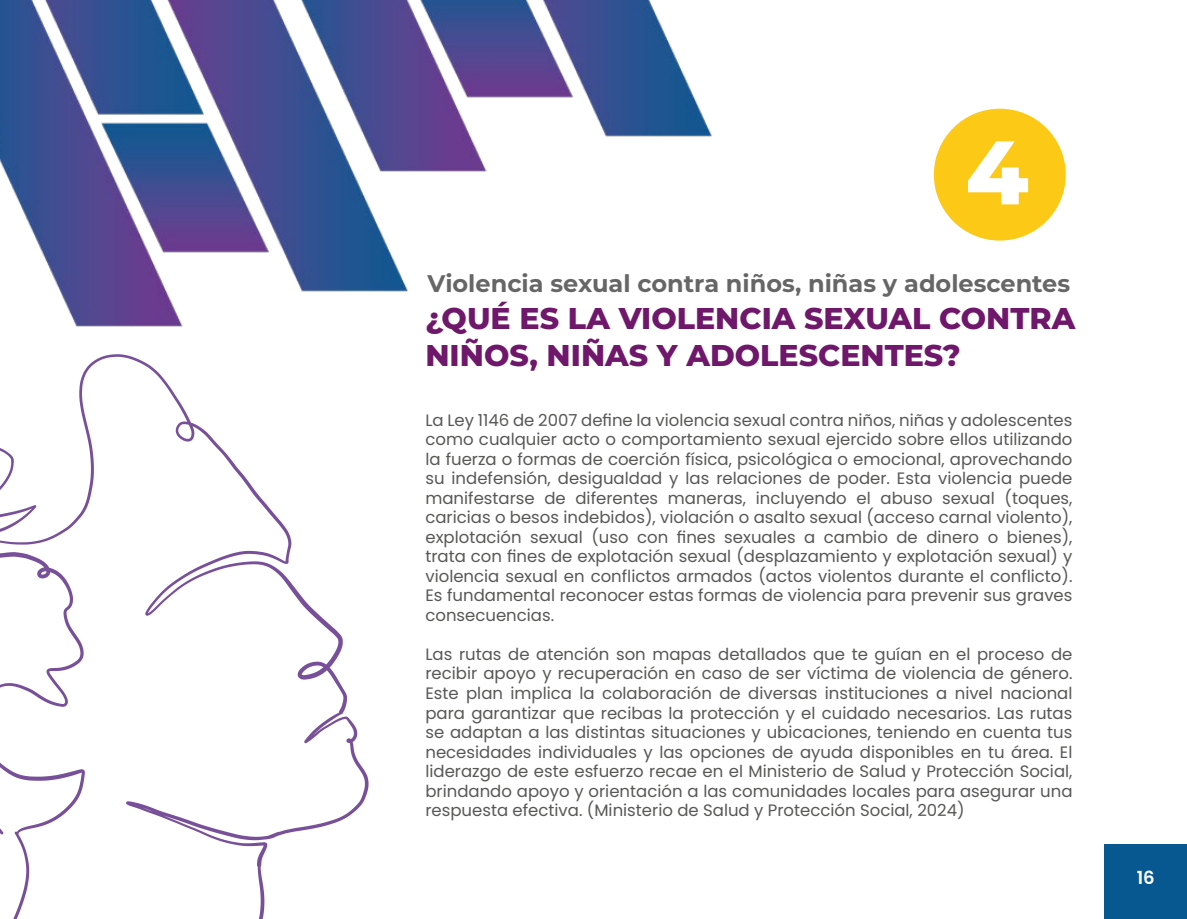
<style>
.page{position:relative;width:1187px;height:919px;background:#fff}
.page>*{position:absolute;margin:0;border:0;box-sizing:border-box;transform-origin:0 0}
.t1{font:800 90px "Montserrat";color:#fff}
.t2{font:800 30px/37.5px "Montserrat";color:#6f176a}
.t3{font:700 24px "Montserrat";color:#666}
.t4{font:600 18px "Poppins";color:#fff}
.t5{font:16.5px/19.5px "Poppins";color:#575756;text-align:justify}
</style>
<div class="page">
<div style="left:1103px;top:844px;width:83px;height:74px;background:#075791"></div>
<img style="left:0;top:0;width:408px;height:327px">
<img style="left:102px;top:0;width:610px;height:225px">
<div style="left:933px;top:109px;width:132px;height:131px;background:#fcc917;border-radius:50%"></div>
<svg style="left:0;top:354px;width:368px;height:564px"></svg>
<h1 class="t1" style="left:965px;top:106px;width:64px">4</h1>
<h3 class="t3" style="left:427px;top:266px;width:644px">Violencia sexual contra niños, niñas y adolescentes</h3>
<h2 class="t2" style="left:425px;top:298px;width:651px">¿QUÉ ES LA VIOLENCIA SEXUAL CONTRA<br>NIÑOS, NIÑAS Y ADOLESCENTES?</h2>
<p class="t5" style="left:425px;top:410px;width:648px">La Ley 1146 de 2007 define la violencia sexual contra niños, niñas y adolescentes como cualquier acto o comportamiento sexual ejercido sobre ellos utilizando la fuerza o formas de coerción física, psicológica o emocional, aprovechando su indefensión, desigualdad y las relaciones de poder. Esta violencia puede manifestarse de diferentes maneras, incluyendo el abuso sexual (toques, caricias o besos indebidos), violación o asalto sexual (acceso carnal violento), explotación sexual (uso con fines sexuales a cambio de dinero o bienes), trata con fines de explotación sexual (desplazamiento y explotación sexual) y violencia sexual en conflictos armados (actos violentos durante el conflicto).<br>Es fundamental reconocer estas formas de violencia para prevenir sus graves consecuencias.</p>
<p class="t5" style="left:425px;top:644px;width:648px">Las rutas de atención son mapas detallados que te guían en el proceso de recibir apoyo y recuperación en caso de ser víctima de violencia de género.<br>Este plan implica la colaboración de diversas instituciones a nivel nacional para garantizar que recibas la protección y el cuidado necesarios. Las rutas se adaptan a las distintas situaciones y ubicaciones, teniendo en cuenta tus necesidades individuales y las opciones de ayuda disponibles en tu área. El liderazgo de este esfuerzo recae en el Ministerio de Salud y Protección Social, brindando apoyo y orientación a las comunidades locales para asegurar una respuesta efectiva. (Ministerio de Salud y Protección Social, 2024)</p>
<p class="t4" style="left:1136px;top:867px;width:20px">16</p>
</div>
